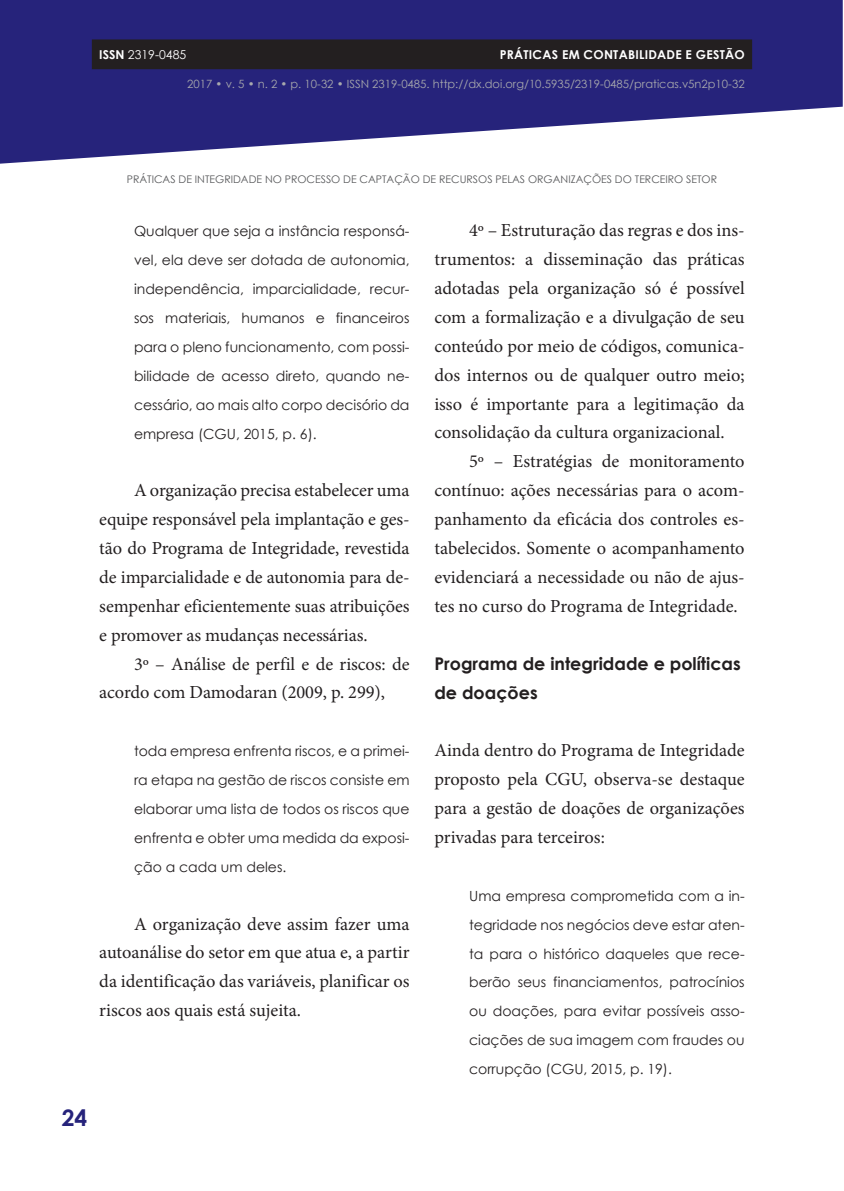
<style>
.page{position:relative;width:844px;height:1191px;background:#fff}
.page>*{position:absolute;margin:0;border:0;box-sizing:border-box;transform-origin:0 0}
.t1{font:700 22.75px "Century Gothic";color:#26237b}
.t2{font:18.38px/28.9px "Minion Pro";color:#231f20;text-align:justify}
.t3{font:700 17.5px/28.9px "Century Gothic";color:#231f20}
.t4{font:14px/28.9px "Century Gothic";color:#231f20;text-align:justify}
.t5{font:700 12.25px "Century Gothic";letter-spacing:.02em;color:#fff}
.t6{font:12.25px "Century Gothic";color:#fff}
.t7{font:11.38px "Century Gothic";color:#a8a9ad}
.t8{font:10.5px "Century Gothic";color:#57585a}
.s1{font-weight:700}
</style>
<div class="page">
<svg style="left:0;top:0;width:842px;height:164px;fill:#26237b"></svg>
<div style="left:92px;top:39px;width:660px;height:30px;background:#231f20"></div>
<p class="t6" style="left:99px;top:46px;width:88px"><span class="s1">ISSN</span> 2319-0485</p>
<p class="t5" style="left:499px;top:45px;width:246px">PRÁTICAS EM CONTABILIDADE E GESTÃO</p>
<p class="t7" style="left:187px;top:76px;width:558px">2017 • v. 5 • n. 2 • p. 10-32 • ISSN 2319-0485. http://dx.doi.org/10.5935/2319-0485/praticas.v5n2p10-32</p>
<p class="t8" style="left:127px;top:172px;width:591px">PRÁTICAS DE INTEGRIDADE NO PROCESSO DE CAPTAÇÃO DE RECURSOS PELAS ORGANIZAÇÕES DO TERCEIRO SETOR</p>
<p class="t4" style="left:134px;top:217px;width:277px">Qualquer que seja a instância responsá&shy;vel, ela deve ser dotada de autonomia, independência, imparcialidade, recur&shy;sos materiais, humanos e financeiros para o pleno funcionamento, com possi&shy;bilidade de acesso direto, quando ne&shy;cessário, ao mais alto corpo decisório da empresa (CGU, 2015, p. 6).</p>
<p class="t2" style="left:99px;top:476px;width:312px;text-indent:35px">A organização precisa estabelecer uma equipe responsável pela implantação e ges&shy;tão do Programa de Integridade, revestida de imparcialidade e de autonomia para de&shy;sempenhar eficientemente suas atribuições e promover as mudanças necessárias.</p>
<p class="t2" style="left:99px;top:649px;width:312px;text-indent:35px">3º – Análise de perfil e de riscos: de acordo com Damodaran (2009, p. 299),</p>
<p class="t2" style="left:434px;top:216px;width:312px;text-indent:35px">4º – Estruturação das regras e dos ins&shy;trumentos: a disseminação das práticas adotadas pela organização só é possível com a formalização e a divulgação de seu conteúdo por meio de códigos, comunica&shy;dos internos ou de qualquer outro meio; isso é importante para a legitimação da consolidação da cultura organizacional.</p>
<p class="t2" style="left:434px;top:447px;width:312px;text-indent:35px">5º – Estratégias de monitoramento contínuo: ações necessárias para o acom&shy;panhamento da eficácia dos controles es&shy;tabelecidos. Somente o acompanhamento evidenciará a necessidade ou não de ajus&shy;tes no curso do Programa de Integridade.</p>
<p class="t3" style="left:434px;top:648px;width:308px">Programa de integridade e políticas de doações</p>
<p class="t4" style="left:134px;top:736px;width:277px">toda empresa enfrenta riscos, e a primei&shy;ra etapa na gestão de riscos consiste em elaborar uma lista de todos os riscos que enfrenta e obter uma medida da exposi&shy;ção a cada um deles.</p>
<p class="t2" style="left:99px;top:909px;width:312px;text-indent:35px">A organização deve assim fazer uma autoanálise do setor em que atua e, a partir da identificação das variáveis, planificar os riscos aos quais está sujeita.</p>
<p class="t1" style="left:62px;top:1100px;width:27px">24</p>
<p class="t2" style="left:434px;top:736px;width:312px">Ainda dentro do Programa de Integridade proposto pela CGU, observa-se destaque para a gestão de doações de organizações privadas para terceiros:</p>
<p class="t4" style="left:469px;top:881px;width:277px">Uma empresa comprometida com a in&shy;tegridade nos negócios deve estar aten&shy;ta para o histórico daqueles que rece&shy;berão seus financiamentos, patrocínios ou doações, para evitar possíveis asso&shy;ciações de sua imagem com fraudes ou corrupção (CGU, 2015, p. 19).</p>
</div>
